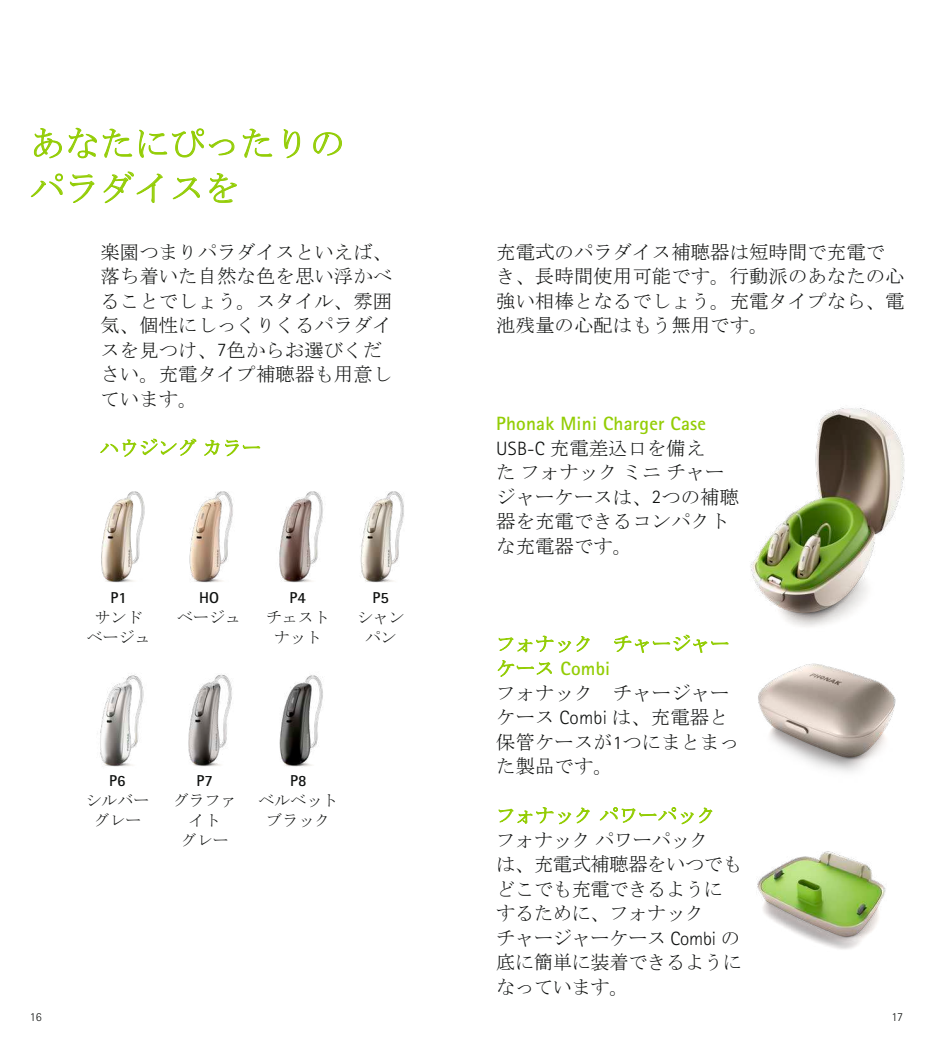
<style>
.page{position:relative;width:933px;height:1042px;background:#fff}
.page>*{position:absolute;margin:0;border:0;box-sizing:border-box;transform-origin:0 0}
.t1{font:35px/44.6px "MS Mincho";color:#93cd05}
.t2{font:19.25px/24.5px "MS Mincho";letter-spacing:.01em;color:#0f1110}
.t3{font:19.25px/24.5px "MS Mincho";letter-spacing:-.01em;color:#0f1110}
.t4{font:19.25px "MS Mincho";letter-spacing:.01em;color:#93cd05}
.t5{font:700 19.25px "Rotis Sans Serif Pro";letter-spacing:.01em;color:#93cd05}
.t6{font:15.75px/20.1px "MS Mincho";letter-spacing:.01em;color:#0f1110;text-align:center}
.t7{font:700 15.75px "Rotis Sans Serif Pro";letter-spacing:.01em;color:#0f1110}
.t8{font:300 12.25px "Rotis Sans Serif Pro";color:#0f1110}
.s1{font-family:"Rotis Sans Serif Pro";font-weight:300}
.s2{font-family:"MS Mincho";font-weight:400}
</style>
<div class="page">
<svg style="left:34px;top:128px;width:28px;height:31px"></svg>
<svg style="left:68px;top:127px;width:64px;height:32px"></svg>
<svg style="left:139px;top:128px;width:96px;height:30px"></svg>
<svg style="left:242px;top:128px;width:30px;height:30px"></svg>
<svg style="left:283px;top:129px;width:17px;height:30px"></svg>
<svg style="left:313px;top:132px;width:29px;height:24px"></svg>
<svg style="left:31px;top:173px;width:32px;height:24px"></svg>
<svg style="left:69px;top:174px;width:26px;height:29px"></svg>
<svg style="left:103px;top:171px;width:60px;height:32px"></svg>
<svg style="left:173px;top:177px;width:27px;height:23px"></svg>
<svg style="left:209px;top:173px;width:28px;height:30px"></svg>
<img style="left:189px;top:491px;width:44px;height:92px">
<img style="left:279px;top:491px;width:44px;height:92px">
<img style="left:101px;top:491px;width:44px;height:92px">
<img style="left:360px;top:491px;width:44px;height:92px">
<img style="left:100px;top:674px;width:44px;height:93px">
<img style="left:279px;top:675px;width:44px;height:92px">
<img style="left:188px;top:674px;width:44px;height:93px">
<svg style="left:498px;top:635px;width:92px;height:18px"></svg>
<svg style="left:614px;top:634px;width:99px;height:19px"></svg>
<svg style="left:497px;top:660px;width:55px;height:16px"></svg>
<svg style="left:498px;top:807px;width:92px;height:17px"></svg>
<svg style="left:599px;top:807px;width:88px;height:17px"></svg>
<svg style="left:100px;top:438px;width:97px;height:19px"></svg>
<svg style="left:204px;top:439px;width:57px;height:18px"></svg>
<img style="left:713px;top:642px;width:183px;height:120px">
<img style="left:687px;top:762px;width:199px;height:187px">
<img style="left:701px;top:408px;width:204px;height:228px">
<h1 class="t1" style="left:30px;top:121px;width:316px">あなたにぴったりのパラダイスを</h1>
<p class="t2" style="left:100px;top:239px;width:293px">楽園つまりパラダイスといえば、落ち着いた自然な色を思い浮かべることでしょう。スタイル、雰囲気、個性にしっくりくるパラダイスを見つけ、<span class="s1">7</span>色からお選びください。充電タイプ補聴器も用意しています。</p>
<p class="t4" style="left:100px;top:438px;width:163px">ハウジングカラー</p>
<p class="t7" style="left:110px;top:592px;width:18px">P1</p>
<p class="t6" style="left:87px;top:607px;width:65px">サンドベージュ</p>
<p class="t7" style="left:199px;top:592px;width:22px">HO</p>
<p class="t6" style="left:177px;top:607px;width:65px">ベージュ</p>
<p class="t7" style="left:289px;top:592px;width:18px">P4</p>
<p class="t6" style="left:266px;top:607px;width:65px">チェストナット</p>
<p class="t7" style="left:372px;top:592px;width:18px">P5</p>
<p class="t6" style="left:357px;top:607px;width:49px">シャンパン</p>
<p class="t7" style="left:109px;top:774px;width:18px">P6</p>
<p class="t6" style="left:86px;top:790px;width:65px">シルバーグレー</p>
<p class="t7" style="left:196px;top:774px;width:18px">P7</p>
<p class="t6" style="left:173px;top:790px;width:65px">グラファイト<br>グレー</p>
<p class="t7" style="left:290px;top:774px;width:18px">P8</p>
<p class="t6" style="left:259px;top:790px;width:81px">ベルベットブラック</p>
<p class="t2" style="left:496px;top:239px;width:410px">充電式のパラダイス補聴器は短時間で充電でき、長時間使用可能です。行動派のあなたの心強い相棒となるでしょう。充電タイプなら、電池残量の心配はもう無用です。</p>
<p class="t5" style="left:496px;top:417px;width:211px">Phonak Mini Charger Case</p>
<p class="t2" style="left:496px;top:435px;width:244px"><span class="s1">USB-C</span> 充電差込口を備え<br>たフォナックミニチャージャーケースは、<span class="s1">2</span>つの補聴器を充電できるコンパクトな充電器です。</p>
<p class="t4" style="left:496px;top:634px;width:235px">フォナック　チャージャー</p>
<p class="t5" style="left:496px;top:661px;width:115px"><span class="s2">ケース</span> Combi</p>
<p class="t2" style="left:496px;top:680px;width:244px">フォナック　チャージャーケース <span class="s1">Combi</span> は、充電器と保管ケースが<span class="s1">1</span>つにまとまった製品です。</p>
<p class="t4" style="left:496px;top:806px;width:221px">フォナックパワーパック</p>
<p class="t3" style="left:496px;top:827px;width:247px">フォナックパワーパック<br>は、充電式補聴器をいつでもどこでも充電できるようにするために、フォナック　チャージャーケース <span class="s1">Combi</span> の底に簡単に装着できるようになっています。</p>
<p class="t8" style="left:30px;top:1011px;width:13px">16</p>
<p class="t8" style="left:891px;top:1011px;width:13px">17</p>
</div>
